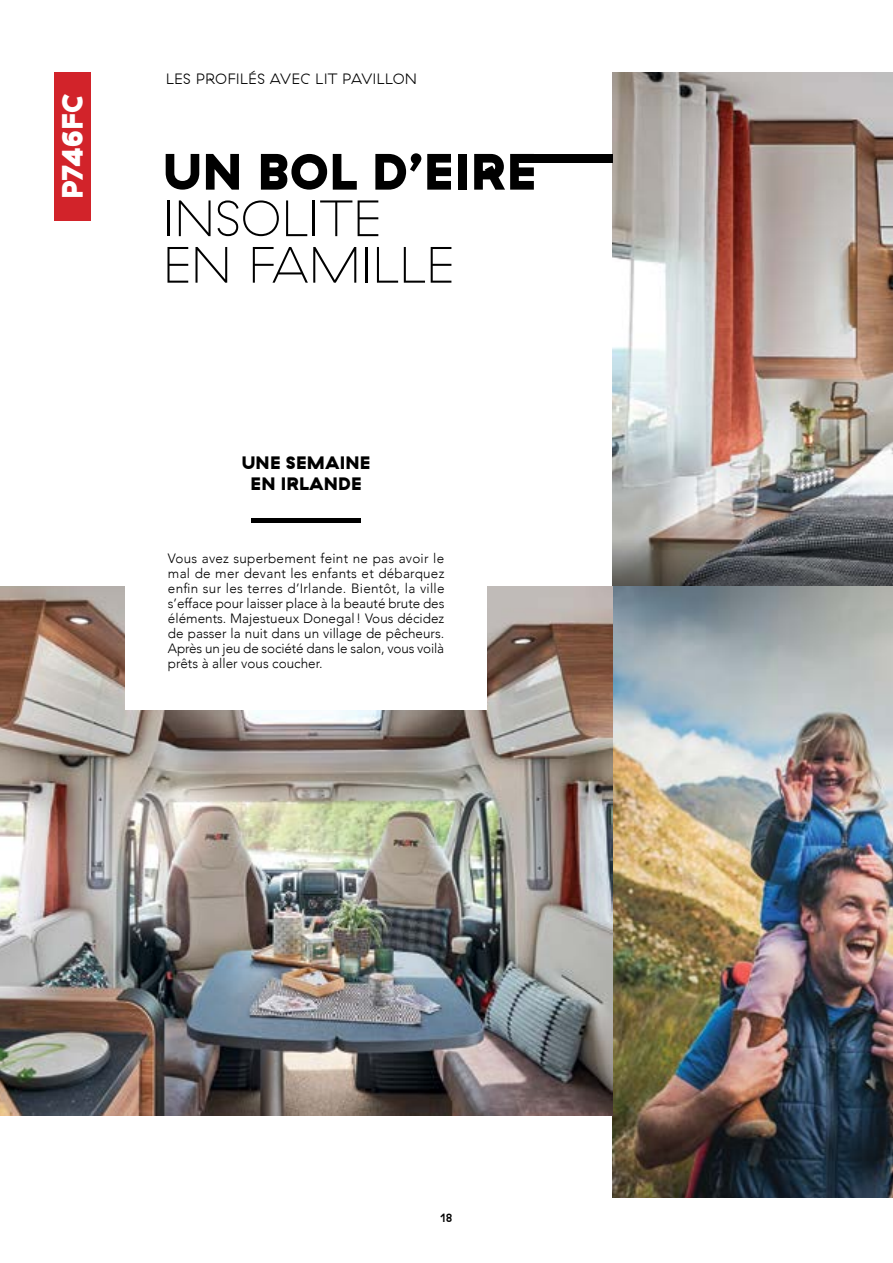
<style>
.page{position:relative;width:893px;height:1263px;background:#fff}
.page>*{position:absolute;margin:0;border:0;box-sizing:border-box;transform-origin:0 0}
.t1{font:100 51px/46.5px "GT Haptik";letter-spacing:.01em;color:#000}
.t2{font:900 51px "GT Haptik";letter-spacing:.01em;color:#000}
.t3{font:900 29.55px "GT Haptik";letter-spacing:.005em;color:#fff}
.t4{font:900 18px/21.6px "GT Haptik";letter-spacing:.01em;color:#000;text-align:center}
.t5{font:300 15px "GT Haptik";letter-spacing:.04em;color:#000}
.t6{font:300 13.5px/15px "Avenir";letter-spacing:-.01em;color:#000;text-align:justify}
.t7{font:500 12px "GT Haptik";color:#000}
</style>
<div class="page">
<img style="left:612px;top:72px;width:281px;height:359px">
<img style="left:612px;top:431px;width:281px;height:156px">
<img style="left:612px;top:587px;width:281px;height:611px">
<img style="left:0;top:587px;width:612px;height:528px">
<div style="left:519px;top:154px;width:93px;height:9px;background:#000"></div>
<div style="left:125px;top:395px;width:362px;height:315px;background:#fff"></div>
<hr style="left:251px;top:518px;width:110px;height:4px;background:#000">
<div style="left:54px;top:72px;width:37px;height:149px;background:#d2232a"></div>
<h2 class="t3" style="left:54px;top:199px;width:107px;rotate:-90deg">P746FC</h2>
<p class="t5" style="left:166px;top:70px;width:252px">LES PROFILÉS AVEC LIT PAVILLON</p>
<h1 class="t2" style="left:163px;top:140px;width:375px">UN BOL D’EIRE</h1>
<h1 class="t1" style="left:163px;top:197px;width:292px">INSOLITE<br>EN FAMILLE</h1>
<h3 class="t4" style="left:242px;top:451px;width:130px">UNE SEMAINE<br>EN IRLANDE</h3>
<p class="t6" style="left:168px;top:550px;width:278px">Vous avez superbement feint ne pas avoir le mal de mer devant les enfants et débarquez enfin sur les terres d’Irlande. Bientôt, la ville s’efface pour laisser place à la beauté brute des éléments. Majestueux Donegal! Vous décidez de passer la nuit dans un village de pêcheurs.<br>Après un jeu de société dans le salon, vous voilà prêts à aller vous coucher.</p>
<p class="t7" style="left:440px;top:1210px;width:14px">18</p>
</div>
